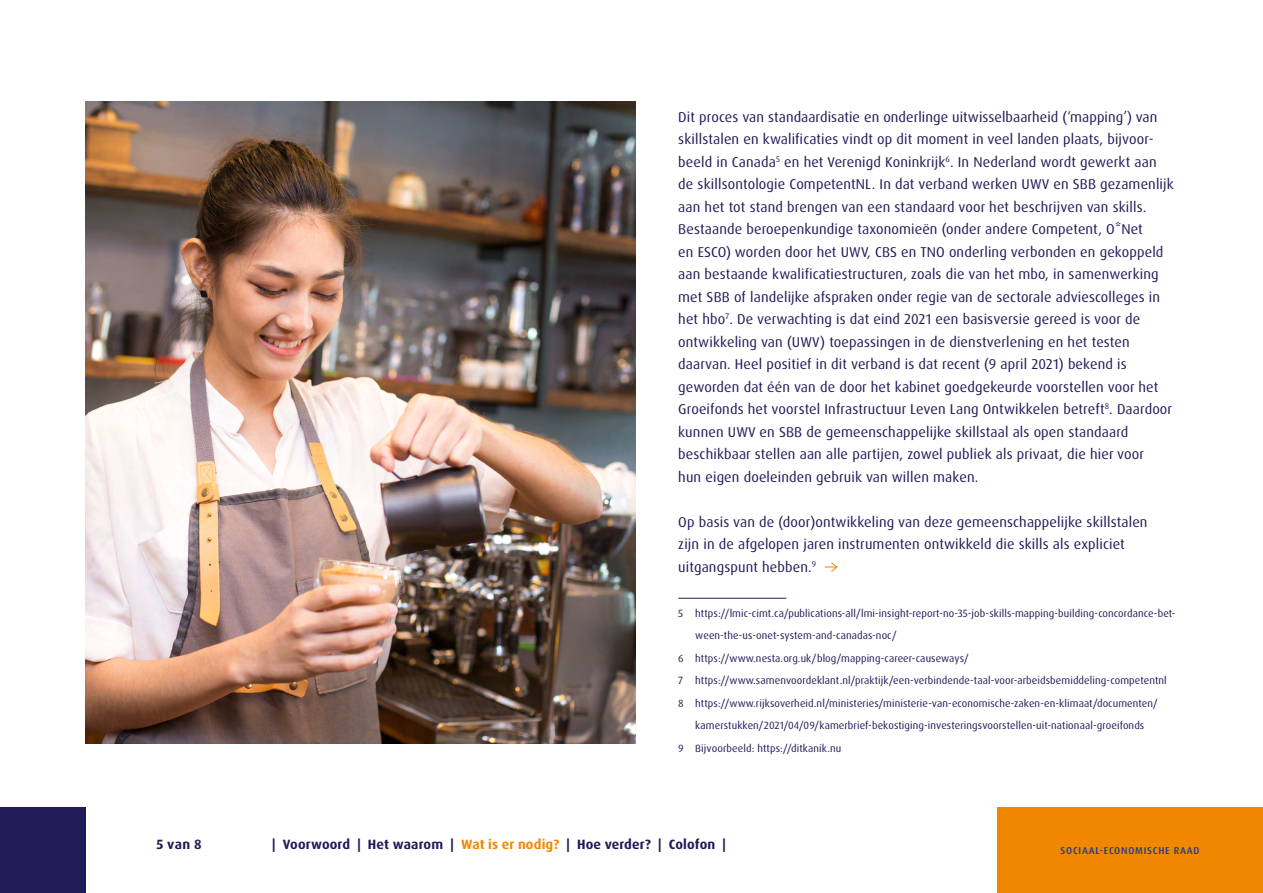
<style>
.page{position:relative;width:1263px;height:893px;background:#fff}
.page>*{position:absolute;margin:0;border:0;box-sizing:border-box;transform-origin:0 0}
.t1{font:14.25px/22.5px "Dax OT";letter-spacing:.01em;color:#211a59}
.t2{font:700 13.5px "Dax OT";letter-spacing:.01em;color:#211a59}
.t3{font:10.5px "Dax OT";letter-spacing:.01em;color:#211a59}
.t4{font:500 9.9px "Dax OT";letter-spacing:.075em;color:#23378b}
.s1{color:#f18700}
</style>
<div class="page">
<img style="left:85px;top:101px;width:551px;height:642px">
<div style="left:0;top:808px;width:85px;height:85px;background:#211a59"></div>
<div style="left:997px;top:808px;width:266px;height:85px;background:#f18700"></div>
<svg style="left:825px;top:562px;width:13px;height:10px"></svg>
<hr style="left:678px;top:598px;width:108px;height:1px;background:#211a59">
<p class="t2" style="left:156px;top:836px;width:47px">5 van 8</p>
<p class="t1" style="left:678px;top:105px;width:497px">Dit proces van standaardisatie en onderlinge uitwisselbaarheid (‘mapping’) van skillstalen en kwalificaties vindt op dit moment in veel landen plaats, bijvoor&shy;beeld in Canada<sup>5</sup> en het Verenigd Koninkrijk<sup>6</sup>. In Nederland wordt gewerkt aan de skillsontologie CompetentNL. In dat verband werken UWV en SBB gezamenlijk aan het tot stand brengen van een standaard voor het beschrijven van skills.<br>Bestaande beroepenkundige taxonomieën (onder andere Competent, O*Net<br>en ESCO) worden door het UWV, CBS en TNO onderling verbonden en gekoppeld aan bestaande kwalificatiestructuren, zoals die van het mbo, in samenwerking met SBB of landelijke afspraken onder regie van de sectorale adviescolleges in het hbo<sup>7</sup>. De verwachting is dat eind 2021 een basisversie gereed is voor de ontwikkeling van (UWV) toepassingen in de dienstverlening en het testen daarvan. Heel positief in dit verband is dat recent (9 april 2021) bekend is geworden dat één van de door het kabinet goedgekeurde voorstellen voor het Groeifonds het voorstel Infrastructuur Leven Lang Ontwikkelen betreft<sup>8</sup>. Daardoor kunnen UWV en SBB de gemeenschappelijke skillstaal als open standaard beschikbaar stellen aan alle partijen, zowel publiek als privaat, die hier voor<br>hun eigen doeleinden gebruik van willen maken.</p>
<p class="t1" style="left:678px;top:510px;width:471px">Op basis van de (door)ontwikkeling van deze gemeenschappelijke skillstalen zijn in de afgelopen jaren instrumenten ontwikkeld die skills als expliciet uitgangspunt hebben.<sup>9</sup></p>
<p class="t3" style="left:678px;top:606px;width:499px">5 https://lmic-cimt.ca/publications-all/lmi-insight-report-no-35-job-skills-mapping-building-concordance-bet-</p>
<p class="t3" style="left:695px;top:629px;width:203px">ween-the-us-onet-system-and-canadas-noc/</p>
<p class="t3" style="left:678px;top:651px;width:292px">6 https://www.nesta.org.uk/blog/mapping-career-causeways/</p>
<p class="t3" style="left:678px;top:674px;width:490px">7 https://www.samenvoordeklant.nl/praktijk/een-verbindende-taal-voor-arbeidsbemiddeling-competentnl</p>
<p class="t3" style="left:678px;top:696px;width:481px">8 https://www.rijksoverheid.nl/ministeries/ministerie-van-economische-zaken-en-klimaat/documenten/</p>
<p class="t3" style="left:695px;top:719px;width:451px">kamerstukken/2021/04/09/kamerbrief-bekostiging-investeringsvoorstellen-uit-nationaal-groeifonds</p>
<p class="t3" style="left:678px;top:741px;width:165px">9 Bijvoorbeeld: https://ditkanik.nu</p>
<p class="t2" style="left:272px;top:836px;width:455px">| Voorwoord | Het waarom | <span class="s1">Wat is er nodig?</span> | Hoe verder? | Colofon |</p>
<p class="t4" style="left:1060px;top:845px;width:141px">SOCIAAL-ECONOMISCHE RAAD</p>
</div>
